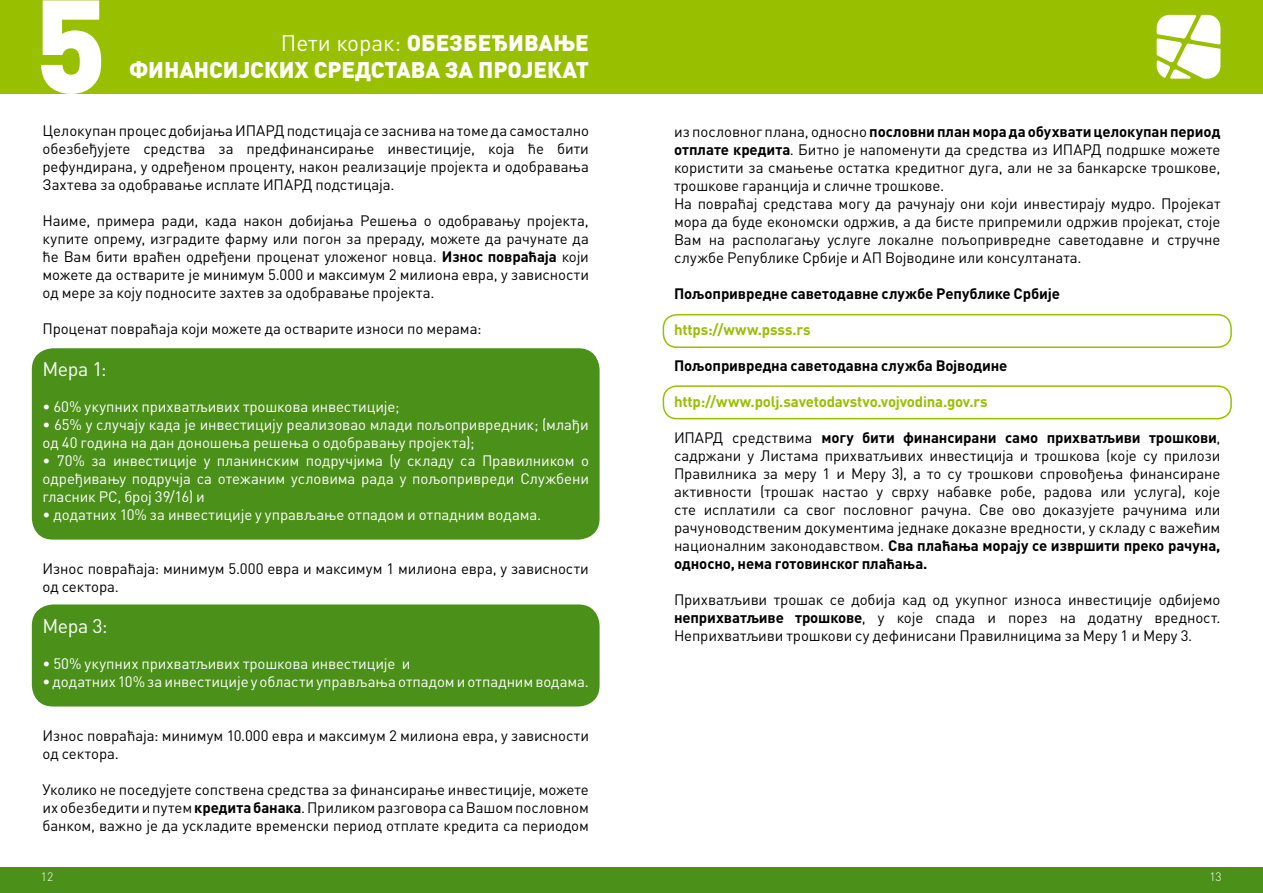
<style>
.page{position:relative;width:1263px;height:893px;background:#fff}
.page>*{position:absolute;margin:0;border:0;box-sizing:border-box;transform-origin:0 0}
.t1{font:900 130.35px "DIN Pro";color:#fff}
.t2{font:900 22.5px/27px "DIN Pro";color:#fff;text-align:right}
.t3{font:19.5px "DIN Pro";letter-spacing:-.02em;color:#fff}
.t4{font:15px/18px "DIN Pro";letter-spacing:-.005em;color:#000;text-align:justify}
.t5{font:15px/18px "DIN Pro";letter-spacing:-.005em;color:#fff}
.t6{font:700 15px "DIN Pro";letter-spacing:-.005em;color:#000}
.t7{font:700 15px "DIN Pro";letter-spacing:-.015em;color:#98c000}
.t8{font:300 12px "DIN Pro";color:#fff}
.s1{font-weight:400}
.s2{font-weight:700}
</style>
<div class="page">
<div style="left:0;top:0;width:631px;height:94px;background:#98c000"></div>
<div style="left:631px;top:0;width:632px;height:94px;background:#98c000"></div>
<div style="left:631px;top:867px;width:632px;height:26px;background:#4b9018"></div>
<div style="left:0;top:867px;width:631px;height:26px;background:#4b9018"></div>
<div style="left:32px;top:348px;width:568px;height:192px;background:#4b9018;border-radius:21px"></div>
<div style="left:32px;top:604px;width:568px;height:102px;background:#4b9018;border-radius:21px"></div>
<svg style="left:1157px;top:15px;width:63px;height:64px"></svg>
<div style="left:663px;top:314px;width:569px;height:34px;border:2px solid #98c000;border-radius:14px"></div>
<div style="left:663px;top:385px;width:569px;height:34px;border:2px solid #98c000;border-radius:14px"></div>
<h1 class="t1" style="left:34px;top:-66px;width:74px">5</h1>
<h2 class="t2" style="left:129px;top:27px;width:461px"><span class="s1">Пети корак:</span> ОБЕЗБЕЂИВАЊЕ<br>ФИНАНСИЈСКИХ СРЕДСТАВА ЗА ПРОЈЕКАТ</h2>
<p class="t4" style="left:43px;top:121px;width:548px">Целокупан процес добијања ИПАРД подстицаја се заснива на томе да самостално обезбеђујете средства за предфинансирање инвестиције, која ће бити рефундирана, у одређеном проценту, након реализације пројекта и одобравања Захтева за одобравање исплате ИПАРД подстицаја.</p>
<p class="t4" style="left:43px;top:211px;width:548px">Наиме, примера ради, када након добијања Решења о одобравању пројекта, купите опрему, изградите фарму или погон за прераду, можете да рачунате да ће Вам бити враћен одређени проценат уложеног новца. <span class="s2">Износ повраћаја</span> који можете да остварите је минимум 5.000 и максимум 2 милиона евра, у зависности од мере за коју подносите захтев за одобравање пројекта.</p>
<p class="t4" style="left:43px;top:319px;width:441px">Проценат повраћаја који можете да остварите износи по мерама:</p>
<h3 class="t3" style="left:43px;top:353px;width:66px">Мера 1:</h3>
<p class="t5" style="left:43px;top:396px;width:358px">• 60% укупних прихватљивих трошкова инвестиције;</p>
<p class="t5" style="left:43px;top:414px;width:548px">• 65% у случају када је инвестицију реализовао млади пољопривредник; (млађи од 40 година на дан доношења решења о одобравању пројекта);</p>
<p class="t5" style="left:43px;top:450px;width:548px;text-align:justify">• 70% за инвестиције у планинским подручјима (у складу са Правилником о одређивању подручја са отежаним условима рада у пољопривреди Службени гласник РС, број 39/16) и</p>
<p class="t5" style="left:43px;top:504px;width:500px">• додатних 10% за инвестиције у управљање отпадом и отпадним водама.</p>
<p class="t4" style="left:43px;top:558px;width:548px">Износ повраћаја: минимум 5.000 евра и максимум 1 милиона евра, у зависности од сектора.</p>
<h3 class="t3" style="left:43px;top:611px;width:66px">Мера 3:</h3>
<p class="t5" style="left:43px;top:653px;width:369px">• 50% укупних прихватљивих трошкова инвестиције и</p>
<p class="t5" style="left:43px;top:671px;width:548px">• додатних 10% за инвестиције у области управљања отпадом и отпадним водама.</p>
<p class="t4" style="left:43px;top:725px;width:548px">Износ повраћаја: минимум 10.000 евра и максимум 2 милиона евра, у зависности од сектора.</p>
<p class="t4" style="left:43px;top:779px;width:548px">Уколико не поседујете сопствена средства за финансирање инвестиције, можете их обезбедити и путем <span class="s2">кредита банака</span>. Приликом разговора са Вашом пословном банком, важно је да ускладите временски период отплате кредита са периодом</p>
<p class="t4" style="left:674px;top:121px;width:548px;text-align:left">из пословног плана, односно <span class="s2">пословни план мора да обухвати целокупан период отплате кредита</span>. Битно је напоменути да средства из ИПАРД подршке можете користити за смањење остатка кредитног дуга, али не за банкарске трошкове, трошкове гаранција и сличне трошкове.<br>На повраћај средстава могу да рачунају они који инвестирају мудро. Пројекат мора да буде економски одржив, а да бисте припремили одржив пројекат, стоје Вам на располагању услуге локалне пољопривредне саветодавне и стручне службе Републике Србије и АП Војводине или консултаната.</p>
<p class="t6" style="left:674px;top:281px;width:387px">Пољопривредне саветодавне службе Републике Србије</p>
<p class="t7" style="left:674px;top:317px;width:138px">https://www.psss.rs</p>
<p class="t6" style="left:674px;top:353px;width:335px">Пољопривредна саветодавна служба Војводине</p>
<p class="t7" style="left:674px;top:389px;width:315px">http://www.polj.savetodavstvo.vojvodina.gov.rs</p>
<p class="t4" style="left:674px;top:427px;width:548px">ИПАРД средствима <span class="s2">могу бити финансирани само прихватљиви трошкови</span>, садржани у Листама прихватљивих инвестиција и трошкова (које су прилози Правилника за меру 1 и Меру 3), а то су трошкови спровођења финансиране активности (трошак настао у сврху набавке робе, радова или услуга), које сте исплатили са свог пословног рачуна. Све ово доказујете рачунима или рачуноводственим документима једнаке доказне вредности, у складу с важећим националним законодавством. <span class="s2">Сва плаћања морају се извршити преко рачуна, односно, нема готовинског плаћања.</span></p>
<p class="t4" style="left:674px;top:589px;width:548px">Прихватљиви трошак се добија кад од укупног износа инвестиције одбијемо <span class="s2">неприхватљиве трошкове</span>, у које спада и порез на додатну вредност.<br>Неприхватљиви трошкови су дефинисани Правилницима за Меру 1 и Меру 3.</p>
<p class="t8" style="left:41px;top:867px;width:14px">12</p>
<p class="t8" style="left:1209px;top:867px;width:14px">13</p>
</div>
